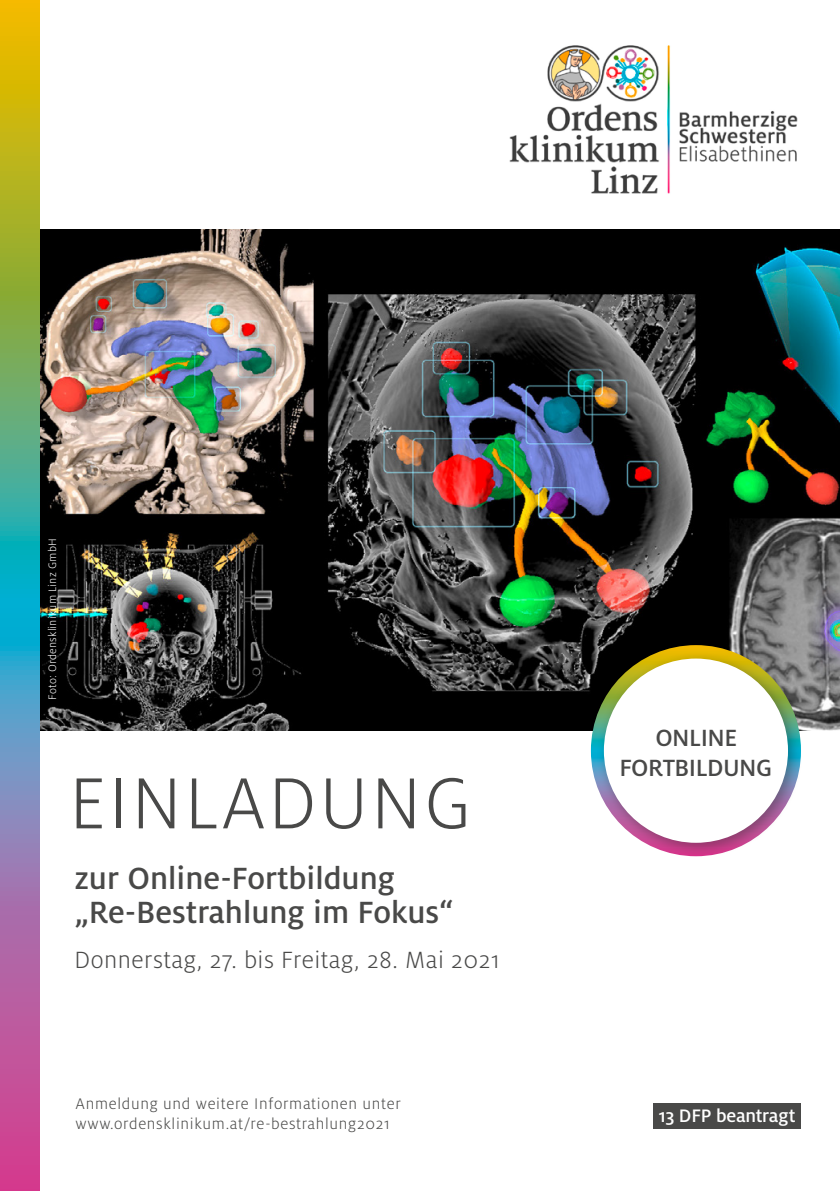
<style>
.page{position:relative;width:840px;height:1191px;background:#fff}
.page>*{position:absolute;margin:0;border:0;box-sizing:border-box;transform-origin:0 0}
.t1{font:300 80px "Milo OT";letter-spacing:.03em;color:#494948}
.t2{font:500 34px/34px "Milo OT";color:#494948}
.t3{font:300 26px "Milo OT";letter-spacing:.02em;color:#494948}
.t4{font:500 26px/30px "Milo OT";letter-spacing:-.02em;color:#494948;text-align:center}
.t5{font:500 20px "Milo OT";letter-spacing:-.015em;color:#fff}
.t6{font:300 17px/20px "Milo OT";letter-spacing:.04em;color:#494948}
.t7{font:300 12px "Milo OT";letter-spacing:.02em;color:#fff}
</style>
<div class="page">
<div style="left:653px;top:1102px;width:147px;height:26px;background:#494948"></div>
<img style="left:40px;top:229px;width:799px;height:501px">
<svg style="left:0;top:0;width:40px;height:1191px;background:#8a947f"></svg>
<img style="left:509px;top:45px;width:289px;height:149px">
<div style="left:596px;top:651px;width:206px;height:206px;background:#1a1a18;opacity:.35"></div>
<div style="left:603px;top:658px;width:184px;height:184px;background:#fff;border-radius:50%"></div>
<p class="t7" style="left:46px;top:700px;width:163px;rotate:-90deg">Foto: Ordensklinikum Linz GmbH</p>
<h1 class="t1" style="left:69px;top:760px;width:404px">EINLADUNG</h1>
<h2 class="t2" style="left:74px;top:862px;width:380px">zur Online-Fortbildung „Re-Bestrahlung im Fokus“</h2>
<h3 class="t3" style="left:74px;top:945px;width:426px">Donnerstag, 27. bis Freitag, 28. Mai 2021</h3>
<p class="t6" style="left:76px;top:1093px;width:326px">Anmeldung und weitere Informationen unter www.ordensklinikum.at/re-bestrahlung2021</p>
<h3 class="t4" style="left:619px;top:722px;width:154px">ONLINE<br>FORTBILDUNG</h3>
<p class="t5" style="left:658px;top:1104px;width:138px">13 DFP beantragt</p>
</div>
